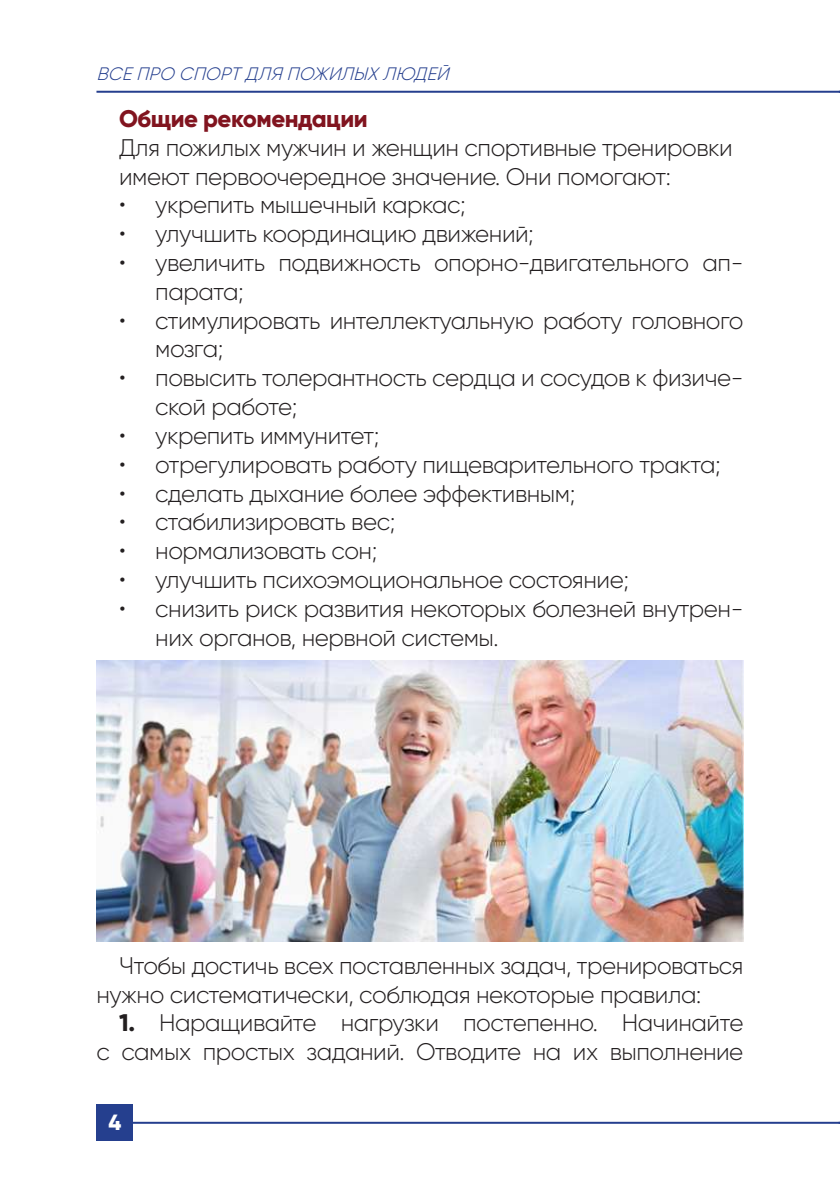
<style>
.page{position:relative;width:840px;height:1191px;background:#fff}
.page>*{position:absolute;margin:0;border:0;box-sizing:border-box;transform-origin:0 0}
.t1{font:300 24px/28.8px "Gilroy";letter-spacing:-.02em;color:#231f20}
.t2{font:800 24px "Gilroy";letter-spacing:-.02em;color:#81141f}
.t3{font:800 22px "Gilroy";color:#fff}
.t4{font:italic 300 18px "Gilroy";color:#253f8e}
.s1{font-weight:800}
</style>
<div class="page">
<hr style="left:126px;top:1121px;width:713px;height:2px;background:#253f8e">
<div style="left:96px;top:1104px;width:37px;height:37px;background:#253f8e"></div>
<hr style="left:96px;top:91px;width:743px;height:2px;background:#253f8e">
<img style="left:96px;top:660px;width:647px;height:281px">
<p class="t4" style="left:96px;top:63px;width:359px">ВСЕПРО СПОРТДЛЯ ПОЖИЛЫХЛЮДЕЙ</p>
<p class="t2" style="left:119px;top:103px;width:250px">Общие рекомендации</p>
<p class="t1" style="left:119px;top:133px;width:615px">Для пожилых мужчин и женщин спортивные тренировки имеют первоочередное значение. Они помогают:</p>
<p class="t1" style="left:119px;top:190px;width:348px">• укрепить мышечный каркас;</p>
<p class="t1" style="left:119px;top:219px;width:416px">• улучшить координацию движений;</p>
<p class="t1" style="left:155px;top:248px;width:589px;text-indent:-36px">• увеличить подвижность опорно-двигательного ап&shy;парата;</p>
<p class="t1" style="left:155px;top:305px;width:589px;text-indent:-36px">• стимулировать интеллектуальную работу головного мозга;</p>
<p class="t1" style="left:155px;top:363px;width:589px;text-indent:-36px">• повысить толерантность сердца и сосудов к физиче&shy;ской работе;</p>
<p class="t1" style="left:119px;top:421px;width:261px">• укрепить иммунитет;</p>
<p class="t1" style="left:119px;top:449px;width:602px">• отрегулировать работу пищеварительного тракта;</p>
<p class="t1" style="left:119px;top:478px;width:457px">• сделать дыхание более эффективным;</p>
<p class="t1" style="left:119px;top:507px;width:277px">• стабилизировать вес;</p>
<p class="t1" style="left:119px;top:536px;width:259px">• нормализовать сон;</p>
<p class="t1" style="left:119px;top:565px;width:511px">• улучшить психоэмоциональное состояние;</p>
<p class="t1" style="left:155px;top:593px;width:589px;text-indent:-36px">• снизить риск развития некоторых болезней внутрен&shy;них органов, нервной системы.</p>
<p class="t1" style="left:96px;top:950px;width:648px;text-indent:23px">Чтобы достичь всех поставленных задач, тренироваться нужно систематически, соблюдая некоторые правила:</p>
<p class="t1" style="left:96px;top:1008px;width:648px;text-align:right"><span class="s1">1.</span> Наращивайте нагрузки постепенно. Начинайте<br>с самых простых заданий. Отводите на их выполнение</p>
<p class="t3" style="left:108px;top:1108px;width:14px">4</p>
</div>
